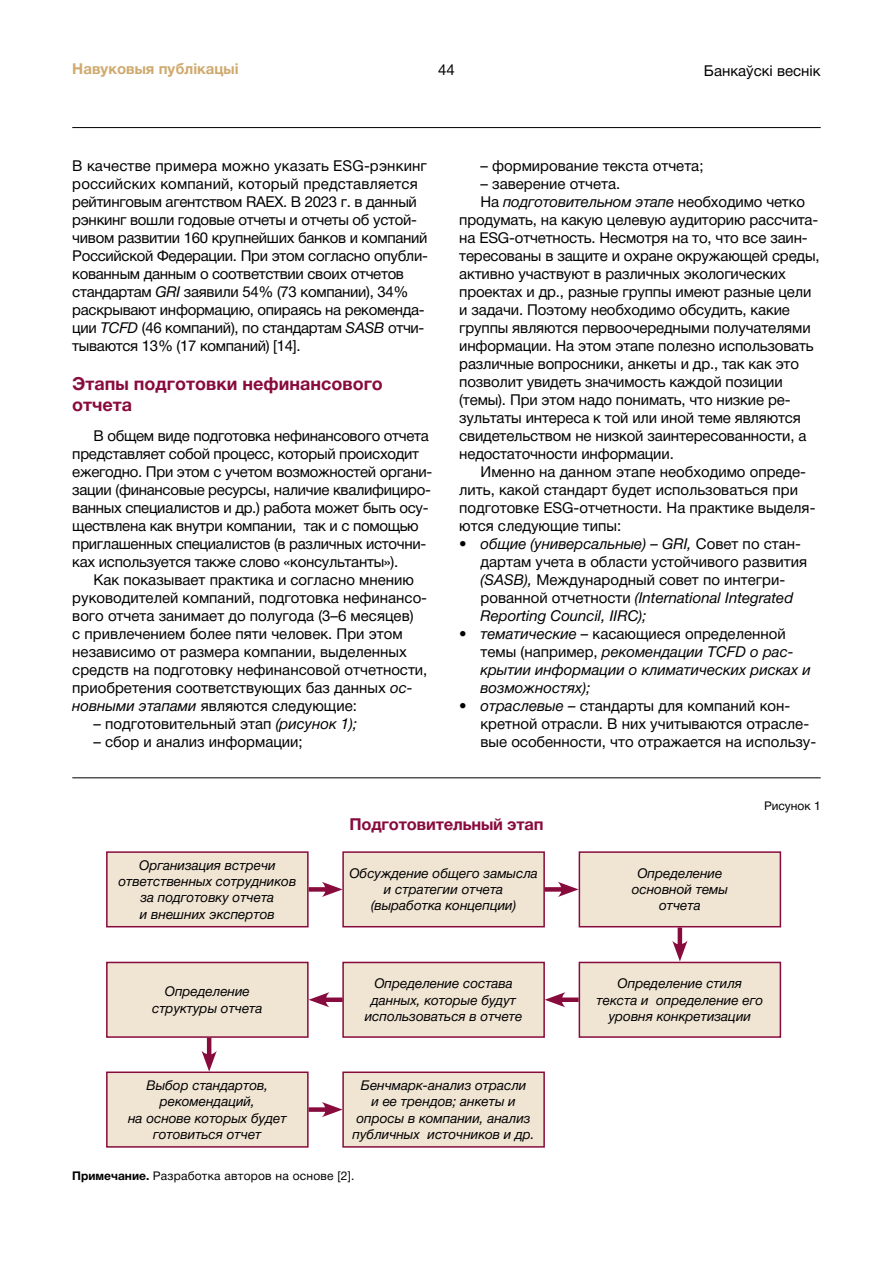
<style>
.page{position:relative;width:893px;height:1263px;background:#fff}
.page>*{position:absolute;margin:0;border:0;box-sizing:border-box;transform-origin:0 0}
.t1{font:700 18px/21.6px "Helvetica Neue Cyr";color:#880b3d}
.t2{font:700 16.5px "Helvetica Neue Cyr";letter-spacing:-.01em;color:#880b3d}
.t3{font:15px/18px "Helvetica Neue Cyr";letter-spacing:-.01em;color:#000}
.t4{font:italic 15px/18px "Helvetica Neue Cyr";color:#000}
.t5{font:700 15px "Helvetica Neue Cyr";color:#cfaa6e}
.t6{font:italic 13.5px/16.2px "Helvetica Neue Cyr";color:#000;text-align:center}
.t7{font:12px "Helvetica Neue Cyr";letter-spacing:.02em;color:#000}
.t8{font:12px "Helvetica Neue Cyr";color:#000}
.s1{font-style:italic}
.s2{font-style:normal}
.s3{font-weight:700}
</style>
<div class="page">
<hr style="left:72px;top:127px;width:749px;height:1px;background:#000">
<div style="left:107px;top:852px;width:201px;height:75px;background:#f0e4d3"></div>
<div style="left:106px;top:851px;width:203px;height:76px;border:2px solid #880b3d"></div>
<div style="left:107px;top:962px;width:201px;height:75px;background:#f0e4d3"></div>
<div style="left:106px;top:962px;width:203px;height:76px;border:2px solid #880b3d"></div>
<div style="left:107px;top:1072px;width:201px;height:75px;background:#f0e4d3"></div>
<div style="left:106px;top:1071px;width:203px;height:77px;border:2px solid #880b3d"></div>
<div style="left:343px;top:852px;width:201px;height:75px;background:#f0e4d3"></div>
<div style="left:342px;top:851px;width:203px;height:76px;border:2px solid #880b3d"></div>
<div style="left:343px;top:962px;width:201px;height:75px;background:#f0e4d3"></div>
<div style="left:342px;top:962px;width:203px;height:76px;border:2px solid #880b3d"></div>
<div style="left:343px;top:1072px;width:201px;height:75px;background:#f0e4d3"></div>
<div style="left:342px;top:1071px;width:203px;height:77px;border:2px solid #880b3d"></div>
<div style="left:579px;top:852px;width:201px;height:75px;background:#f0e4d3"></div>
<div style="left:579px;top:851px;width:202px;height:76px;border:2px solid #880b3d"></div>
<div style="left:579px;top:962px;width:201px;height:75px;background:#f0e4d3"></div>
<div style="left:579px;top:962px;width:202px;height:76px;border:2px solid #880b3d"></div>
<div style="left:545px;top:887px;width:21px;height:5px;background:#880b3d"></div>
<svg style="left:558px;top:882px;width:21px;height:15px"></svg>
<div style="left:557px;top:997px;width:22px;height:5px;background:#880b3d"></div>
<svg style="left:545px;top:992px;width:20px;height:15px"></svg>
<div style="left:321px;top:997px;width:22px;height:5px;background:#880b3d"></div>
<svg style="left:309px;top:992px;width:20px;height:15px"></svg>
<div style="left:309px;top:1107px;width:21px;height:5px;background:#880b3d"></div>
<svg style="left:322px;top:1102px;width:21px;height:15px"></svg>
<hr style="left:207px;top:1037px;width:4px;height:22px;background:#880b3d">
<svg style="left:202px;top:1051px;width:15px;height:20px"></svg>
<hr style="left:678px;top:927px;width:4px;height:22px;background:#880b3d">
<svg style="left:672px;top:941px;width:15px;height:20px"></svg>
<div style="left:309px;top:887px;width:21px;height:5px;background:#880b3d"></div>
<svg style="left:322px;top:882px;width:21px;height:15px"></svg>
<hr style="left:72px;top:777px;width:749px;height:1px;background:#000">
<p class="t5" style="left:72px;top:61px;width:168px">Навуковыя публікацыі</p>
<p class="t3" style="left:438px;top:61px;width:18px">44</p>
<p class="t3" style="left:704px;top:62px;width:118px">Банкaўскi веснiк</p>
<p class="t3" style="left:72px;top:157px;width:357px">В качестве примера можно указать ESG-рэнкинг российских компаний, который представляется рейтинговым агентством RAEX. В 2023 г. в данный рэнкинг вошли годовые отчеты и отчеты об устой&shy;чивом развитии 160 крупнейших банков и компаний Российской Федерации. При этом согласно опубли&shy;кованным данным о соответствии своих отчетов стандартам <span class="s1">GRI</span> заявили 54% (73 компании), 34% раскрывают информацию, опираясь на рекоменда&shy;ции <span class="s1">TCFD</span> (46 компаний), по стандартам <span class="s1">SASB</span> отчи&shy;тываются 13% (17 компаний) [14].</p>
<p class="t1" style="left:72px;top:373px;width:312px">Этапы подготовки нефинансового отчета</p>
<p class="t3" style="left:72px;top:427px;width:362px;text-indent:21px">В общем виде подготовка нефинансового отчета представляет собой процесс, который происходит ежегодно. При этом с учетом возможностей органи&shy;зации (финансовые ресурсы, наличие квалифициро&shy;ванных специалистов и др.) работа может быть осу&shy;ществлена как внутри компании, так и с помощью приглашенных специалистов (в различных источни&shy;ках используется также слово «консультанты»).</p>
<p class="t3" style="left:72px;top:571px;width:357px;text-indent:21px">Как показывает практика и согласно мнению руководителей компаний, подготовка нефинансо&shy;вого отчета занимает до полугода (3–6 месяцев)<br>с привлечением более пяти человек. При этом независимо от размера компании, выделенных средств на подготовку нефинансовой отчетности, приобретения соответствующих баз данных <span class="s1">ос&shy;новными этапами</span> являются следующие:</p>
<p class="t3" style="left:94px;top:715px;width:265px">– подготовительный этап <span class="s1">(рисунок 1);</span></p>
<p class="t3" style="left:94px;top:733px;width:211px">– сбор и анализ информации;</p>
<p class="t3" style="left:480px;top:157px;width:225px">– формирование текста отчета;</p>
<p class="t3" style="left:480px;top:175px;width:141px">– заверение отчета.</p>
<p class="t4" style="left:480px;top:193px;width:326px"><span class="s2">На</span> подготовительном этапе <span class="s2">необходимо четко</span></p>
<p class="t3" style="left:459px;top:211px;width:361px">продумать, на какую целевую аудиторию рассчита-</p>
<p class="t3" style="left:459px;top:229px;width:350px">на ESG-отчетность. Несмотря на то, что все заин-</p>
<p class="t3" style="left:459px;top:247px;width:362px">тересованы в защите и охране окружающей среды,</p>
<p class="t3" style="left:459px;top:265px;width:328px">активно участвуют в различных экологических</p>
<p class="t3" style="left:459px;top:283px;width:354px">проектах и др., разные группы имеют разные цели</p>
<p class="t3" style="left:459px;top:301px;width:332px">и задачи. Поэтому необходимо обсудить, какие</p>
<p class="t3" style="left:459px;top:319px;width:353px">группы являются первоочередными получателями</p>
<p class="t3" style="left:459px;top:337px;width:356px">информации. На этом этапе полезно использовать</p>
<p class="t3" style="left:459px;top:355px;width:341px">различные вопросники, анкеты и др., так как это</p>
<p class="t3" style="left:459px;top:373px;width:325px">позволит увидеть значимость каждой позиции</p>
<p class="t3" style="left:459px;top:391px;width:333px">(темы). При этом надо понимать, что низкие ре-</p>
<p class="t3" style="left:459px;top:409px;width:343px">зультаты интереса к той или иной теме являются</p>
<p class="t3" style="left:459px;top:427px;width:349px">свидетельством не низкой заинтересованности, а</p>
<p class="t3" style="left:459px;top:445px;width:216px">недостаточности информации.</p>
<p class="t3" style="left:480px;top:463px;width:327px">Именно на данном этапе необходимо опреде-</p>
<p class="t3" style="left:459px;top:481px;width:340px">лить, какой стандарт будет использоваться при</p>
<p class="t3" style="left:459px;top:499px;width:358px">подготовке ESG-отчетности. На практике выделя-</p>
<p class="t3" style="left:459px;top:517px;width:164px">ются следующие типы:</p>
<p class="t3" style="left:480px;top:535px;width:328px;text-indent:-21px">• <span class="s1">общие (универсальные) – GRI,</span> Совет по стан&shy;дартам учета в области устойчивого развития <span class="s1">(SASB),</span> Международный совет по интегри&shy;рованной отчетности <span class="s1">(International Integrated Reporting Council, IIRC);</span></p>
<p class="t4" style="left:480px;top:625px;width:332px;text-indent:-21px"><span class="s2">•</span> тематические – <span class="s2">касающиеся определенной темы (например,</span> рекомендации TCFD о рас&shy;крытии информации о климатических рисках и возможностях);</p>
<p class="t3" style="left:480px;top:697px;width:337px;text-indent:-21px">• <span class="s1">отраслевые –</span> стандарты для компаний кон&shy;кретной отрасли. В них учитываются отрасле&shy;вые особенности, что отражается на использу-</p>
<p class="t8" style="left:764px;top:799px;width:58px">Рисунок 1</p>
<p class="t6" style="left:118px;top:857px;width:179px">Организация встречи ответственных сотрудников за подготовку отчета<br>и внешних экспертов</p>
<p class="t6" style="left:152px;top:984px;width:112px">Определение структуры отчета</p>
<p class="t6" style="left:128px;top:1077px;width:160px">Выбор стандартов, рекомендаций,<br>на основе которых будет готовиться отчет</p>
<p class="t2" style="left:349px;top:815px;width:196px">Подготовительный этап</p>
<p class="t6" style="left:349px;top:865px;width:190px">Обсуждение общего замысла и стратегии отчета (выработка концепции)</p>
<p class="t6" style="left:365px;top:976px;width:159px">Определение состава данных, которые будут использоваться в отчете</p>
<p class="t6" style="left:353px;top:1077px;width:184px">Бенчмарк-анализ отрасли<br>и ее трендов; анкеты и опросы в компании, анализ публичных источников и др.</p>
<p class="t7" style="left:72px;top:1169px;width:284px"><span class="s3">Примечание.</span> Разработка авторов на основе [2].</p>
<p class="t6" style="left:632px;top:865px;width:98px">Определение основной темы отчета</p>
<p class="t6" style="left:597px;top:976px;width:168px">Определение стиля текста и определение его уровня конкретизации</p>
</div>
